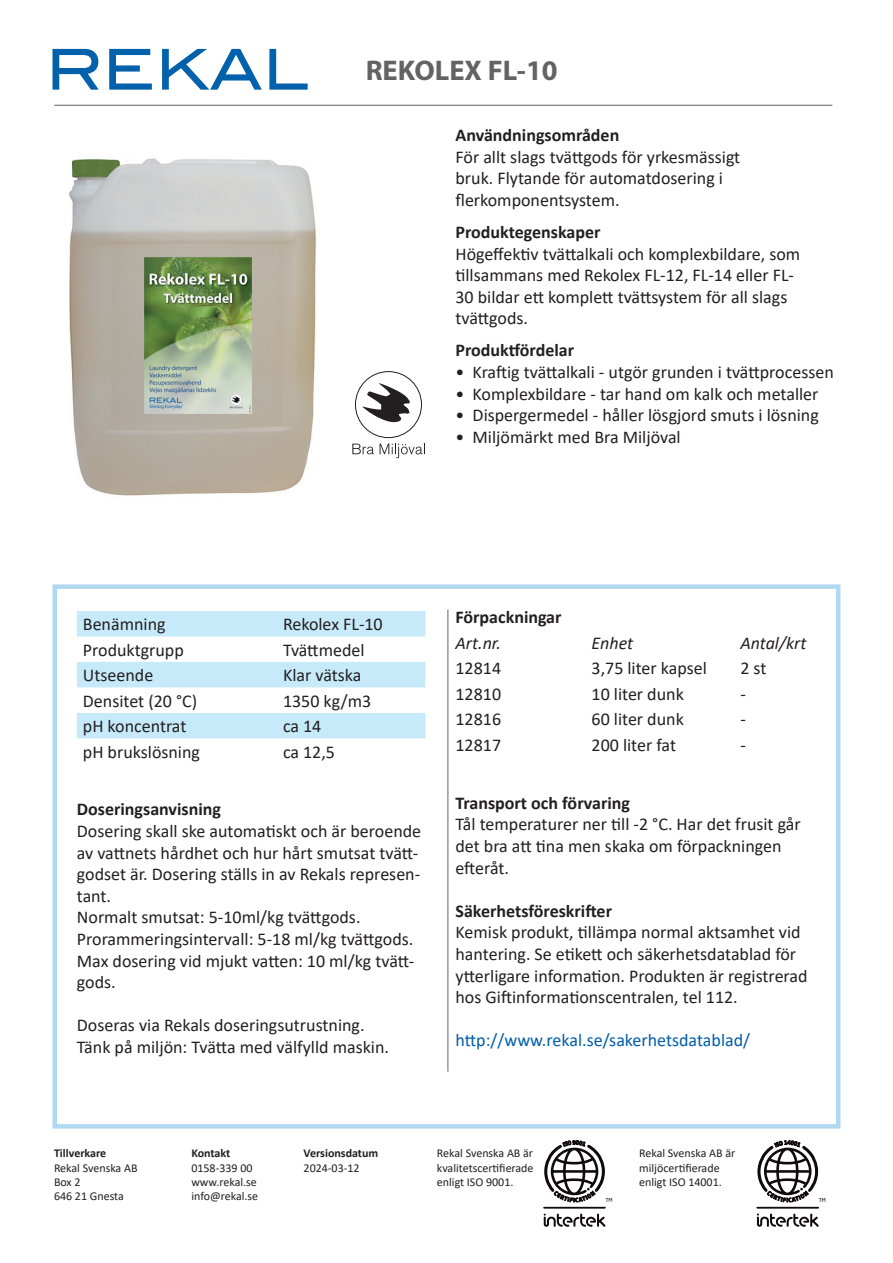
<style>
.page{position:relative;width:893px;height:1263px;background:#fff}
.page>*{position:absolute;margin:0;border:0;box-sizing:border-box;transform-origin:0 0}
.t1{font:700 28.5px "Myriad Pro";color:#636366}
.t2{font:18px/21.6px "Calibri";color:#231f20}
.t3{font:700 18px "Calibri";color:#231f20}
.t4{font:18px "Calibri";color:#015dab}
.t5{font:italic 18px "Calibri";color:#231f20}
.t6{font:12px/14.4px "Calibri";color:#231f20}
.t7{font:700 12px "Calibri";color:#231f20}
.t8{font:5.4px "Neo Sans Std";color:#110a0c}
</style>
<div class="page">
<div style="left:52px;top:584px;width:788px;height:544px;border:4px solid #b2d7f1"></div>
<img style="left:69px;top:158px;width:247px;height:338px">
<hr style="left:54px;top:105px;width:778px;height:1px;background:#636366">
<hr style="left:447px;top:609px;width:1px;height:462px;background:#636366">
<svg style="left:77px;top:611px;width:348px;height:127px"></svg>
<svg style="left:354px;top:370px;width:69px;height:69px"></svg>
<div style="left:355px;top:372px;width:66px;height:66px;background:#fff;border-radius:50%"></div>
<div style="left:355px;top:371px;width:67px;height:67px;border:1px solid #231f20;border-radius:50%"></div>
<svg style="left:362px;top:383px;width:48px;height:39px"></svg>
<svg style="left:352px;top:444px;width:22px;height:10px"></svg>
<svg style="left:380px;top:444px;width:45px;height:14px"></svg>
<svg style="left:53px;top:49px;width:46px;height:41px"></svg>
<svg style="left:109px;top:49px;width:43px;height:41px"></svg>
<svg style="left:162px;top:49px;width:100px;height:41px"></svg>
<svg style="left:269px;top:49px;width:39px;height:41px"></svg>
<svg style="left:757px;top:1213px;width:62px;height:14px"></svg>
<hr style="left:756px;top:1207px;width:63px;height:1px;background:#110a0c">
<svg style="left:544px;top:1213px;width:61px;height:14px"></svg>
<hr style="left:543px;top:1207px;width:63px;height:1px;background:#110a0c">
<svg style="left:757px;top:1146px;width:62px;height:50px"></svg>
<svg style="left:544px;top:1144px;width:61px;height:52px"></svg>
<h1 class="t1" style="left:366px;top:52px;width:194px">REKOLEX FL-10</h1>
<p class="t3" style="left:455px;top:122px;width:165px">Användningsområden</p>
<p class="t2" style="left:455px;top:145px;width:286px">För allt slags tvättgods för yrkesmässigt bruk. Flytande för automatdosering i flerkomponentsystem.</p>
<p class="t3" style="left:455px;top:219px;width:147px">Produktegenskaper</p>
<p class="t2" style="left:455px;top:242px;width:346px">Högeffektiv tvättalkali och komplexbildare, som tillsammans med Rekolex FL-12, FL-14 eller FL-30 bildar ett komplett tvättsystem för all slags tvättgods.</p>
<p class="t3" style="left:455px;top:338px;width:120px">Produktfördelar</p>
<p class="t2" style="left:455px;top:361px;width:380px">• Kraftig tvättalkali - utgör grunden i tvättprocessen</p>
<p class="t2" style="left:455px;top:382px;width:364px">• Komplexbildare - tar hand om kalk och metaller</p>
<p class="t2" style="left:455px;top:404px;width:365px">• Dispergermedel - håller lösgjord smuts i lösning</p>
<p class="t2" style="left:455px;top:426px;width:227px">• Miljömärkt med Bra Miljöval</p>
<p class="t2" style="left:83px;top:613px;width:84px">Benämning</p>
<p class="t2" style="left:283px;top:613px;width:101px">Rekolex FL-10</p>
<p class="t2" style="left:83px;top:639px;width:102px">Produktgrupp</p>
<p class="t2" style="left:283px;top:639px;width:83px">Tvättmedel</p>
<p class="t2" style="left:83px;top:664px;width:72px">Utseende</p>
<p class="t2" style="left:283px;top:664px;width:80px">Klar vätska</p>
<p class="t2" style="left:83px;top:690px;width:116px">Densitet (20 °C)</p>
<p class="t2" style="left:283px;top:690px;width:90px">1350 kg/m3</p>
<p class="t2" style="left:83px;top:715px;width:105px">pH koncentrat</p>
<p class="t2" style="left:283px;top:715px;width:40px">ca 14</p>
<p class="t2" style="left:83px;top:741px;width:119px">pH brukslösning</p>
<p class="t2" style="left:283px;top:741px;width:54px">ca 12,5</p>
<p class="t3" style="left:77px;top:797px;width:146px">Doseringsanvisning</p>
<p class="t2" style="left:77px;top:820px;width:346px">Dosering skall ske automatiskt och är beroende av vattnets hårdhet och hur hårt smutsat tvätt&shy;godset är. Dosering ställs in av Rekals represen&shy;tant.<br>Normalt smutsat: 5-10ml/kg tvättgods.<br>Prorammeringsintervall: 5-18 ml/kg tvättgods.<br>Max dosering vid mjukt vatten: 10 ml/kg tvätt&shy;gods.</p>
<p class="t2" style="left:77px;top:1014px;width:314px">Doseras via Rekals doseringsutrustning.<br>Tänk på miljön: Tvätta med välfylld maskin.</p>
<p class="t3" style="left:455px;top:604px;width:108px">Förpackningar</p>
<p class="t5" style="left:455px;top:630px;width:47px">Art.nr.</p>
<p class="t5" style="left:592px;top:630px;width:43px">Enhet</p>
<p class="t5" style="left:740px;top:630px;width:68px">Antal/krt</p>
<p class="t2" style="left:455px;top:657px;width:47px">12814</p>
<p class="t2" style="left:592px;top:657px;width:117px">3,75 liter kapsel</p>
<p class="t2" style="left:740px;top:657px;width:28px">2 st</p>
<p class="t2" style="left:455px;top:682px;width:47px">12810</p>
<p class="t2" style="left:592px;top:682px;width:94px">10 liter dunk</p>
<p class="t2" style="left:740px;top:682px;width:7px">-</p>
<p class="t2" style="left:455px;top:708px;width:47px">12816</p>
<p class="t2" style="left:592px;top:708px;width:94px">60 liter dunk</p>
<p class="t2" style="left:740px;top:708px;width:7px">-</p>
<p class="t2" style="left:455px;top:733px;width:47px">12817</p>
<p class="t2" style="left:592px;top:733px;width:86px">200 liter fat</p>
<p class="t2" style="left:740px;top:733px;width:7px">-</p>
<p class="t3" style="left:455px;top:790px;width:176px">Transport och förvaring</p>
<p class="t2" style="left:455px;top:813px;width:347px">Tål temperaturer ner till -2 °C. Har det frusit går det bra att tina men skaka om förpackningen efteråt.</p>
<p class="t3" style="left:455px;top:898px;width:158px">Säkerhetsföreskrifter</p>
<p class="t2" style="left:455px;top:921px;width:354px">Kemisk produkt, tillämpa normal aktsamhet vid hantering. Se etikett och säkerhetsdatablad för ytterligare information. Produkten är registrerad hos Giftinformationscentralen, tel 112.</p>
<p class="t4" style="left:455px;top:1028px;width:296px">http://www.rekal.se/sakerhetsdatablad/</p>
<p class="t7" style="left:54px;top:1145px;width:54px">Tillverkare</p>
<p class="t6" style="left:54px;top:1160px;width:85px">Rekal Svenska AB<br>Box 2<br>646 21 Gnesta</p>
<p class="t7" style="left:191px;top:1145px;width:40px">Kontakt</p>
<p class="t6" style="left:191px;top:1160px;width:68px">0158-339 00 www.rekal.se info@rekal.se</p>
<p class="t7" style="left:304px;top:1145px;width:76px">Versionsdatum</p>
<p class="t6" style="left:304px;top:1160px;width:58px">2024-03-12</p>
<p class="t6" style="left:437px;top:1146px;width:98px;text-align:justify">Rekal Svenska AB är kvalitetscertifierade enligt ISO 9001.</p>
<p class="t6" style="left:639px;top:1146px;width:98px">Rekal Svenska AB är miljöcertifierade enligt ISO 14001.</p>
<p class="t8" style="left:605px;top:1197px;width:9px">TM</p>
<p class="t8" style="left:819px;top:1197px;width:9px">TM</p>
</div>
